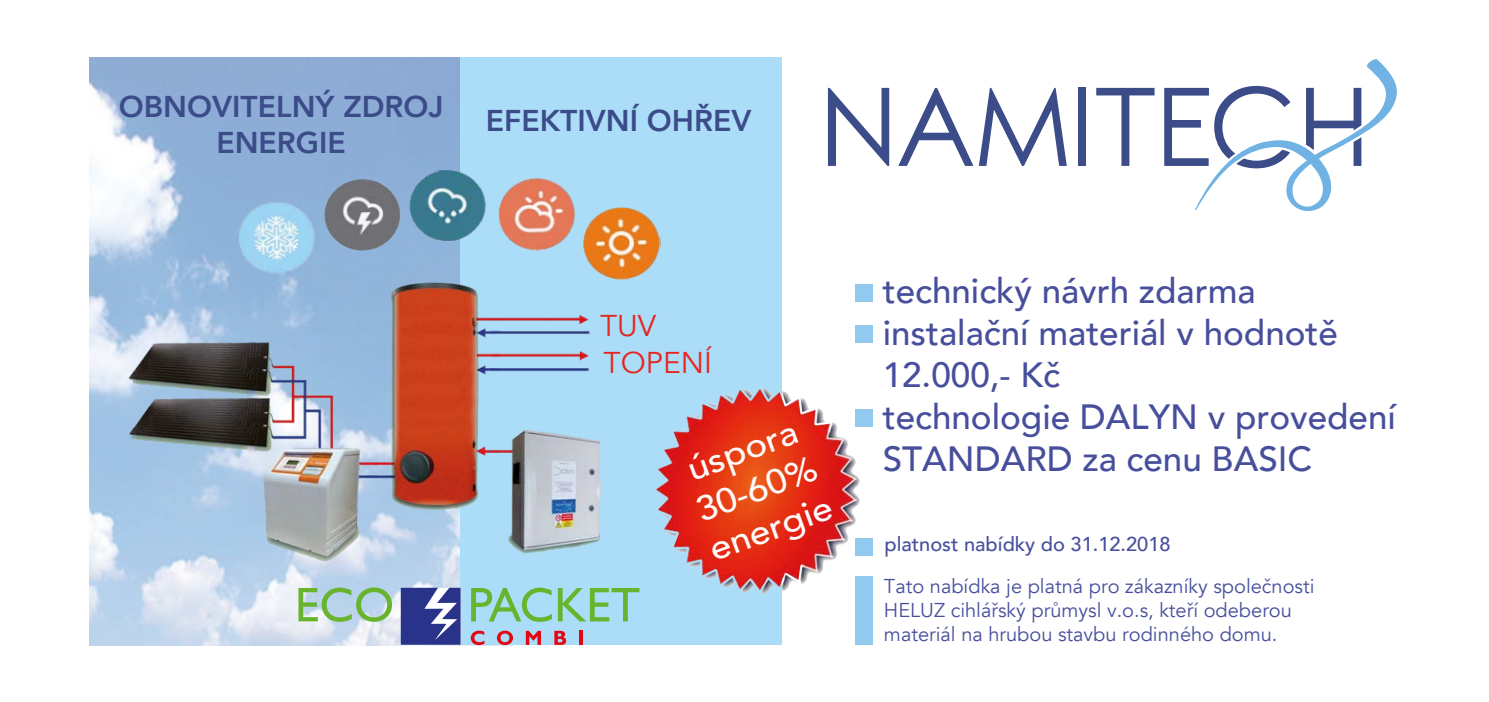
<style>
.page{position:relative;width:1489px;height:702px;background:#fff}
.page>*{position:absolute;margin:0;border:0;box-sizing:border-box;transform-origin:0 0}
.t1{font:500 35px/42px "Avenir";color:#474f9d}
.t2{font:500 34.5px/41.2px "Avenir";color:#fffbfb;scale:1.08 1}
.t3{font:800 30px/36px "Avenir";color:#3c4c89;text-align:center}
.t4{font:30px/37px "Avenir";color:#e52620}
.t5{font:20px/24px "Avenir";color:#474f9d}
.t6{font:500 20px "Avenir";color:#474f9d}
</style>
<div class="page">
<img style="left:89px;top:58px;width:371px;height:587px">
<svg style="left:827px;top:88px;width:62px;height:78px"></svg>
<svg style="left:898px;top:88px;width:168px;height:78px"></svg>
<svg style="left:1096px;top:88px;width:58px;height:78px"></svg>
<div style="left:1077px;top:88px;width:8px;height:78px;background:#3c4c89"></div>
<svg style="left:1164px;top:59px;width:232px;height:152px"></svg>
<div style="left:460px;top:58px;width:322px;height:587px;background:#abddf8"></div>
<img style="left:656px;top:389px;width:203px;height:205px">
<div style="left:854px;top:284px;width:18px;height:18px;background:#92caef"></div>
<div style="left:854px;top:325px;width:18px;height:17px;background:#92caef"></div>
<div style="left:854px;top:409px;width:18px;height:18px;background:#92caef"></div>
<div style="left:854px;top:576px;width:18px;height:69px;background:#92caef"></div>
<div style="left:854px;top:538px;width:18px;height:17px;background:#92caef"></div>
<img style="left:127px;top:282px;width:474px;height:280px">
<svg style="left:470px;top:630px;width:14px;height:15px"></svg>
<svg style="left:497px;top:630px;width:16px;height:15px"></svg>
<svg style="left:526px;top:630px;width:15px;height:15px"></svg>
<svg style="left:554px;top:630px;width:12px;height:15px"></svg>
<hr style="left:579px;top:630px;width:3px;height:15px;background:#e30613">
<svg style="left:471px;top:587px;width:81px;height:34px"></svg>
<svg style="left:558px;top:588px;width:81px;height:33px"></svg>
<svg style="left:298px;top:587px;width:94px;height:34px;background:#a1caaa"></svg>
<svg style="left:401px;top:587px;width:59px;height:57px;background:#4d569e"></svg>
<img style="left:236px;top:163px;width:425px;height:129px">
<h3 class="t3" style="left:119px;top:88px;width:326px">OBNOVITELNÝ ZDROJ<br>ENERGIE</h3>
<h3 class="t3" style="left:486px;top:103px;width:267px">EFEKTIVNÍ OHŘEV</h3>
<h3 class="t4" style="left:600px;top:307px;width:114px">TUV<br>TOPENÍ</h3>
<h2 class="t2" style="left:674px;top:451px;width:120px;rotate:-20deg">úspora<br>30-60% energie</h2>
<h1 class="t1" style="left:882px;top:268px;width:514px">technický návrh zdarma instalační materiál v hodnotě<br>12.000,- Kč<br>technologie DALYN v provedení<br>STANDARD za cenu BASIC</h1>
<p class="t6" style="left:884px;top:526px;width:288px">platnost nabídky do 31.12.2018</p>
<p class="t5" style="left:883px;top:574px;width:432px">Tato nabídka je platná pro zákazníky společnosti<br>HELUZ cihlářský průmysl v.o.s, kteří odeberou materiál na hrubou stavbu rodinného domu.</p>
</div>
